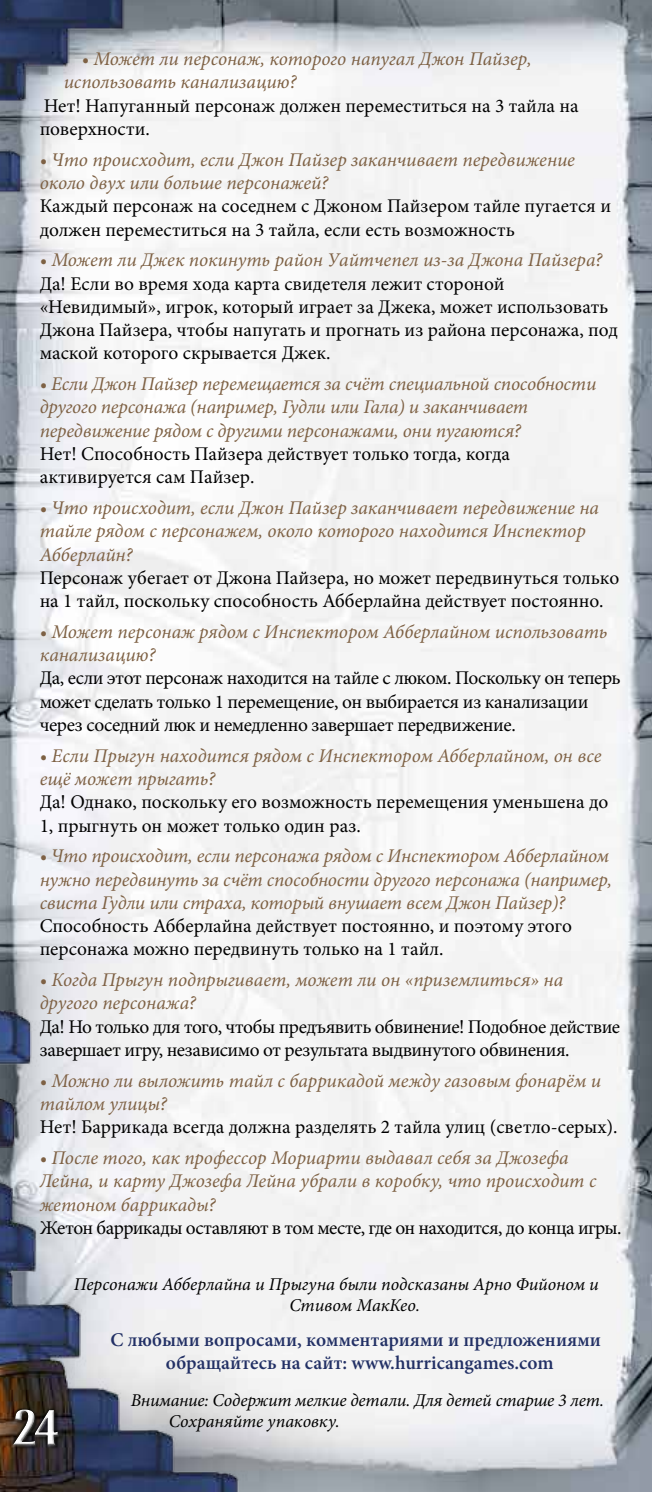
<style>
.page{position:relative;width:652px;height:1492px;background:#fff}
.page>*{position:absolute;margin:0;border:0;box-sizing:border-box;transform-origin:0 0}
.t1{font:500 52px "Lennox ITC";color:#fff}
.t2{font:italic 19.4px/23.2px "Minion Pro";letter-spacing:-.005em;color:#7e6144}
.t3{font:19.4px/23.2px "Minion Pro";letter-spacing:-.005em;color:#000}
.t4{font:19.4px/23.2px "Minion Pro";letter-spacing:-.025em;color:#000}
.t5{font:600 19.4px/23.2px "Minion Pro";color:#223065;text-align:center}
.t6{font:19.4px "Minion Pro";letter-spacing:-.03em;color:#000}
.t7{font:italic 18px/21.6px "Minion Pro";letter-spacing:-.005em;color:#000}
</style>
<div class="page">
<img style="left:0;top:0;width:652px;height:1491px">
<div style="left:12px;top:1409px;width:52px;height:41px;background:#000;opacity:.75"></div>
<div style="left:11px;top:1406px;width:49px;height:38px;background:#fff;opacity:.38"></div>
<div style="left:11px;top:1408px;width:50px;height:39px;background:#000;opacity:.75"></div>
<p class="t2" style="left:64px;top:47px;width:470px;text-indent:18px">• Может ли персонаж, которого напугал Джон Пайзер, использовать канализацию?</p>
<p class="t3" style="left:40px;top:94px;width:541px">Нет! Напуганный персонаж должен переместиться на 3 тайла на поверхности.</p>
<p class="t2" style="left:40px;top:148px;width:537px">• Что происходит, если Джон Пайзер заканчивает передвижение около двух или больше персонажей?</p>
<p class="t3" style="left:40px;top:194px;width:573px">Каждый персонаж на соседнем с Джоном Пайзером тайле пугается и должен переместиться на 3 тайла, если есть возможность</p>
<p class="t2" style="left:40px;top:248px;width:564px">• Может ли Джек покинуть район Уайтчепел из-за Джона Пайзера?</p>
<p class="t3" style="left:40px;top:272px;width:580px">Да! Если во время хода карта свидетеля лежит стороной «Невидимый», игрок, который играет за Джека, может использовать Джона Пайзера, чтобы напугать и прогнать из района персонажа, под маской которого скрывается Джек.</p>
<p class="t2" style="left:40px;top:372px;width:558px">• Если Джон Пайзер перемещается за счёт специальной способности другого персонажа (например, Гудли или Гала) и заканчивает передвижение рядом с другими персонажами, они пугаются?</p>
<p class="t3" style="left:40px;top:442px;width:472px">Нет! Способность Пайзера действует только тогда, когда активируется сам Пайзер.</p>
<p class="t2" style="left:40px;top:496px;width:561px">• Что происходит, если Джон Пайзер заканчивает передвижение на тайле рядом с персонажем, около которого находится Инспектор<br>Абберлайн?</p>
<p class="t3" style="left:40px;top:566px;width:581px">Персонаж убегает от Джона Пайзера, но может передвинуться только на 1 тайл, поскольку способность Абберлайна действует постоянно.</p>
<p class="t2" style="left:40px;top:620px;width:569px">• Может персонаж рядом с Инспектором Абберлайном использовать канализацию?</p>
<p class="t3" style="left:40px;top:666px;width:582px">Да, если этот персонаж находится на тайле с люком. Поскольку он теперь может сделать только 1 перемещение, он выбирается из канализации через соседний люк и немедленно завершает передвижение.</p>
<p class="t2" style="left:40px;top:743px;width:563px">• Если Прыгун находится рядом с Инспектором Абберлайном, он все ещё может прыгать?</p>
<p class="t3" style="left:40px;top:790px;width:570px">Да! Однако, поскольку его возможность перемещения уменьшена до<br>1, прыгнуть он может только один раз.</p>
<p class="t2" style="left:40px;top:844px;width:574px">• Что происходит, если персонажа рядом с Инспектором Абберлайном нужно передвинуть за счёт способности другого персонажа (например, свиста Гудли или страха, который внушает всем Джон Пайзер)?</p>
<p class="t3" style="left:40px;top:914px;width:534px">Способность Абберлайна действует постоянно, и поэтому этого персонажа можно передвинуть только на 1 тайл.</p>
<p class="t2" style="left:40px;top:968px;width:525px">• Когда Прыгун подпрыгивает, может ли он «приземлиться» на другого персонажа?</p>
<p class="t4" style="left:40px;top:1014px;width:582px">Да! Но только для того, чтобы предъявить обвинение! Подобное действие завершает игру, независимо от результата выдвинутого обвинения.</p>
<p class="t2" style="left:40px;top:1068px;width:563px">• Можно ли выложить тайл с баррикадой между газовым фонарём и тайлом улицы?</p>
<p class="t3" style="left:40px;top:1115px;width:580px">Нет! Баррикада всегда должна разделять 2 тайла улиц (светло-серых).</p>
<p class="t2" style="left:40px;top:1145px;width:558px">• После того, как профессор Мориарти выдавал себя за Джозефа<br>Лейна, и карту Джозефа Лейна убрали в коробку, что происходит с жетоном баррикады?</p>
<p class="t6" style="left:40px;top:1214px;width:583px">Жетон баррикады оставляют в том месте, где он находится, до конца игры.</p>
<p class="t7" style="left:289px;top:1272px;width:311px;text-indent:-215px">Персонажи Абберлайна и Прыгуна были подсказаны Арно Фийоном и<br>Стивом МакКео.</p>
<p class="t5" style="left:110px;top:1327px;width:492px">С любыми вопросами, комментариями и предложениями обращайтесь на сайт: www.hurricangames.com</p>
<p class="t7" style="left:169px;top:1388px;width:437px;text-indent:-38px">Внимание: Содержит мелкие детали. Для детей старше 3 лет.<br>Сохраняйте упаковку.</p>
<h1 class="t1" style="left:13px;top:1396px;width:47px">24</h1>
</div>
